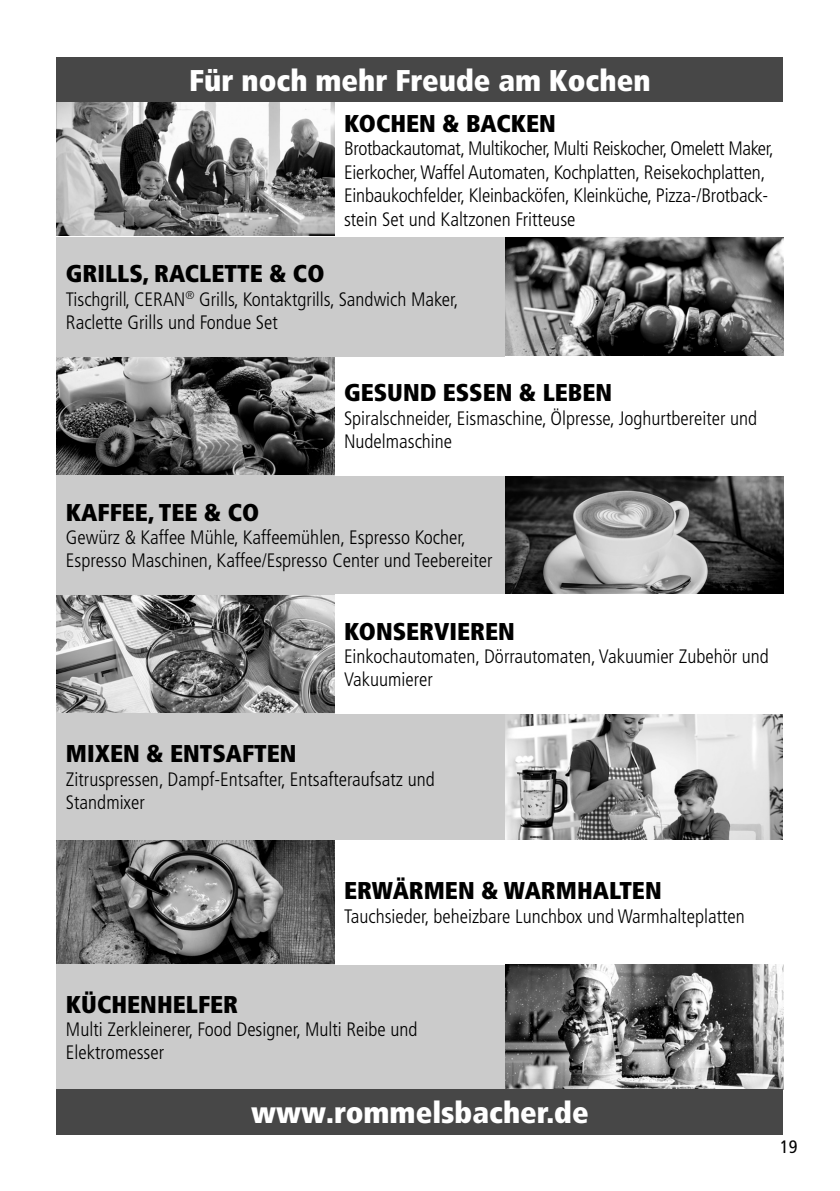
<style>
.page{position:relative;width:840px;height:1191px;background:#fff}
.page>*{position:absolute;margin:0;border:0;box-sizing:border-box;transform-origin:0 0}
.t1{font:900 condensed 30px "Frutiger LT Pro";color:#fff}
.t2{font:900 condensed 24.4px "Frutiger LT Pro";color:#000}
.t3{font:300 condensed 19.4px/23.4px "Frutiger LT Pro";color:#000}
.t4{font:condensed 18px "Frutiger LT Pro";color:#000}
</style>
<div class="page">
<img style="left:57px;top:839px;width:277px;height:125px">
<img style="left:57px;top:594px;width:277px;height:119px">
<img style="left:505px;top:237px;width:277px;height:119px">
<img style="left:57px;top:356px;width:277px;height:119px">
<img style="left:505px;top:476px;width:277px;height:118px">
<img style="left:505px;top:714px;width:276px;height:125px">
<div style="left:57px;top:475px;width:448px;height:119px;background:#cbcbcb"></div>
<div style="left:57px;top:57px;width:725px;height:45px;background:#474747"></div>
<div style="left:57px;top:713px;width:448px;height:126px;background:#cbcbcb"></div>
<div style="left:57px;top:964px;width:448px;height:125px;background:#cbcbcb"></div>
<div style="left:57px;top:237px;width:448px;height:119px;background:#cbcbcb"></div>
<img style="left:57px;top:102px;width:277px;height:134px">
<img style="left:505px;top:964px;width:277px;height:125px">
<div style="left:57px;top:1089px;width:725px;height:45px;background:#474747"></div>
<h1 class="t1" style="left:189px;top:62px;width:462px">Für noch mehr Freude am Kochen</h1>
<p class="t2" style="left:344px;top:109px;width:213px">KOCHEN &amp; BACKEN</p>
<p class="t3" style="left:344px;top:137px;width:431px">Brotbackautomat, Multikocher, Multi Reiskocher, Omelett Maker, Eierkocher, Waffel Automaten, Kochplatten, Reisekochplatten, Einbaukochfelder, Kleinbacköfen, Kleinküche, Pizza-/Brotback&shy;stein Set und Kaltzonen Fritteuse</p>
<p class="t2" style="left:66px;top:259px;width:260px">GRILLS, RACLETTE &amp; CO</p>
<p class="t3" style="left:66px;top:287px;width:393px">Tischgrill, CERAN<sup>®</sup> Grills, Kontaktgrills, Sandwich Maker,<br>Raclette Grills und Fondue Set</p>
<p class="t2" style="left:344px;top:378px;width:269px">GESUND ESSEN &amp; LEBEN</p>
<p class="t3" style="left:344px;top:406px;width:414px">Spiralschneider, Eismaschine, Ölpresse, Joghurtbereiter und<br>Nudelmaschine</p>
<p class="t2" style="left:66px;top:497px;width:195px">KAFFEE, TEE &amp; CO</p>
<p class="t3" style="left:66px;top:526px;width:428px">Gewürz &amp; Kaffee Mühle, Kaffeemühlen, Espresso Kocher,<br>Espresso Maschinen, Kaffee/Espresso Center und Teebereiter</p>
<p class="t2" style="left:344px;top:616px;width:172px">KONSERVIEREN</p>
<p class="t3" style="left:344px;top:645px;width:426px">Einkochautomaten, Dörrautomaten, Vakuumier Zubehör und<br>Vakuumierer</p>
<p class="t2" style="left:66px;top:739px;width:232px">MIXEN &amp; ENTSAFTEN</p>
<p class="t3" style="left:66px;top:767px;width:370px">Zitruspressen, Dampf-Entsafter, Entsafteraufsatz und<br>Standmixer</p>
<p class="t2" style="left:344px;top:876px;width:319px">ERWÄRMEN &amp; WARMHALTEN</p>
<p class="t3" style="left:344px;top:904px;width:402px">Tauchsieder, beheizbare Lunchbox und Warmhalteplatten</p>
<p class="t2" style="left:66px;top:989px;width:173px">KÜCHENHELFER</p>
<p class="t3" style="left:66px;top:1017px;width:353px">Multi Zerkleinerer, Food Designer, Multi Reibe und<br>Elektromesser</p>
<h1 class="t1" style="left:251px;top:1094px;width:339px">www.rommelsbacher.de</h1>
<p class="t4" style="left:779px;top:1136px;width:19px">19</p>
</div>
